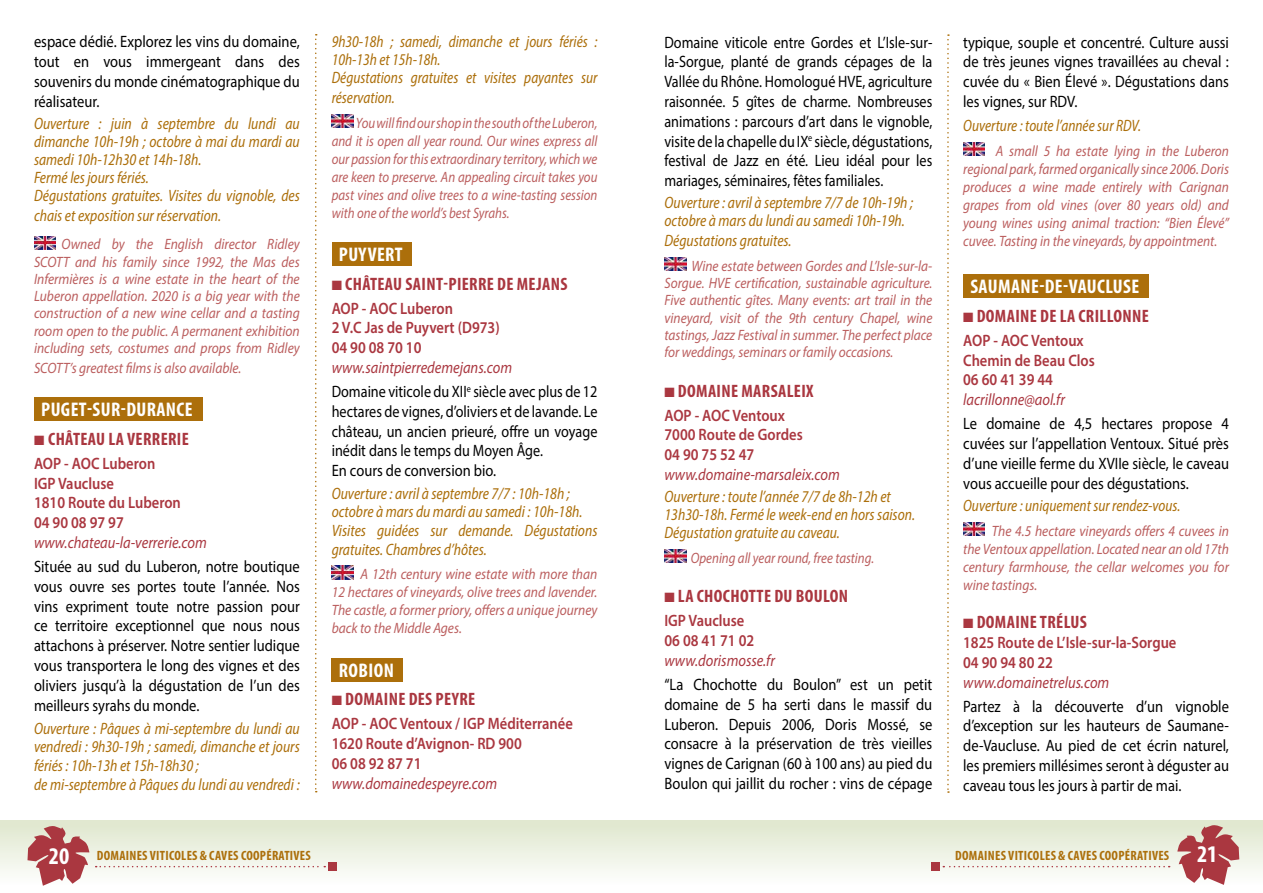
<style>
.page{position:relative;width:1263px;height:893px;background:#fff}
.page>*{position:absolute;margin:0;border:0;box-sizing:border-box;transform-origin:0 0}
.t1{font:700 condensed 19.8px "Myriad Pro";letter-spacing:.02em;color:#fff}
.t2{font:700 condensed 18px "Myriad Pro";letter-spacing:.02em;color:#aa3740}
.t3{font:16.5px/19.8px "Myriad Pro";color:#000;text-align:justify;scale:.88 1}
.t4{font:italic semi-condensed 16.5px/18px "Myriad Pro";color:#ac6f0b;scale:.9 1}
.t5{font:16.5px/19.8px "Myriad Pro";color:#000;scale:.86 1}
.t6{font:600 16.5px/19.8px "Myriad Pro";color:#aa3740;scale:.88 1}
.t7{font:italic semi-condensed 16.5px/18px "Myriad Pro";color:#ac6f0b;scale:.88 1}
.t8{font:italic 16.5px "Myriad Pro";color:#aa3740;scale:.88 1}
.t9{font:italic 15px/17.2px "Myriad Pro";color:#bb5e5e;text-align:justify;scale:.9 1}
.t10{font:italic 15px/17.2px "Myriad Pro";color:#bb5e5e;text-align:justify;scale:.89 1}
.t11{font:italic 15px/18px "Myriad Pro";color:#bb5e5e;text-align:justify;scale:.86 1}
.t12{font:700 condensed 13.5px "Myriad Pro";letter-spacing:.02em;color:#ac6f0b}
.s1{font-style:italic;color:#aa3740}
.s2{font-size:24px;color:#fff}
</style>
<div class="page">
<div style="left:0;top:821px;width:1263px;height:64px;background:linear-gradient(to bottom,#dfe7cd,#fdfdfc)"></div>
<svg style="left:27px;top:825px;width:62px;height:61px"></svg>
<svg style="left:1177px;top:824px;width:62px;height:61px"></svg>
<svg style="left:96px;top:866px;width:229px;height:1px"></svg>
<div style="left:328px;top:862px;width:9px;height:9px;background:#aa3740"></div>
<svg style="left:943px;top:866px;width:227px;height:1px"></svg>
<div style="left:931px;top:862px;width:8px;height:9px;background:#aa3740"></div>
<img style="left:34px;top:236px;width:22px;height:13px">
<div style="left:34px;top:398px;width:168px;height:23px;background:#ac6f0b"></div>
<img style="left:332px;top:114px;width:21px;height:14px">
<div style="left:332px;top:242px;width:80px;height:24px;background:#ac6f0b"></div>
<img style="left:332px;top:566px;width:21px;height:13px">
<div style="left:332px;top:658px;width:71px;height:24px;background:#ac6f0b"></div>
<svg style="left:315px;top:34px;width:2px;height:758px"></svg>
<img style="left:664px;top:257px;width:22px;height:14px">
<img style="left:664px;top:549px;width:22px;height:14px">
<img style="left:963px;top:142px;width:22px;height:14px">
<div style="left:963px;top:275px;width:185px;height:23px;background:#ac6f0b"></div>
<img style="left:963px;top:522px;width:22px;height:14px">
<svg style="left:947px;top:34px;width:2px;height:759px"></svg>
<p class="t3" style="left:34px;top:31px;width:303px">espace dédié. Explorez les vins du domaine, tout en vous immergeant dans des souvenirs du monde cinématographique du réalisateur.</p>
<p class="t4" style="left:34px;top:114px;width:297px">Ouverture : juin à septembre du lundi au dimanche 10h-19h ; octobre à mai du mardi au samedi 10h-12h30 et 14h-18h.<br>Fermé les jours fériés.<br>Dégustations gratuites. Visites du vignoble, des</p>
<p class="t4" style="left:34px;top:206px;width:209px">chais et exposition sur réservation.</p>
<p class="t9" style="left:34px;top:236px;width:297px;text-indent:27px">Owned by the English director Ridley SCOTT and his family since 1992, the Mas des Infermières is a wine estate in the heart of the Luberon appellation. 2020 is a big year with the construction of a new wine cellar and a tasting room open to the public. A permanent exhibition including sets, costumes and props from Ridley</p>
<p class="t9" style="left:34px;top:359px;width:232px">SCOTT’s greatest films is also available.</p>
<p class="t1" style="left:41px;top:397px;width:153px">PUGET-SUR-DURANCE</p>
<p class="t2" style="left:34px;top:427px;width:156px">■ CHÂTEAU LA VERRERIE</p>
<p class="t6" style="left:34px;top:453px;width:168px">AOP - AOC Luberon<br>IGP Vaucluse<br>1810 Route du Luberon<br>04 90 08 97 97</p>
<p class="t8" style="left:34px;top:532px;width:198px">www.chateau-la-verrerie.com</p>
<p class="t3" style="left:34px;top:556px;width:304px">Située au sud du Luberon, notre boutique vous ouvre ses portes toute l’année. Nos vins expriment toute notre passion pour ce territoire exceptionnel que nous nous attachons à préserver. Notre sentier ludique vous transportera le long des vignes et des oliviers jusqu’à la dégustation de l’un des meilleurs syrahs du monde.</p>
<p class="t4" style="left:34px;top:719px;width:297px;line-height:18.8px">Ouverture : Pâques à mi-septembre du lundi au vendredi : 9h30-19h ; samedi, dimanche et jours fériés : 10h-13h et 15h-18h30 ;<br>de mi-septembre à Pâques du lundi au vendredi :</p>
<p class="t7" style="left:332px;top:32px;width:303px">9h30-18h ; samedi, dimanche et jours fériés :<br>10h-13h et 15h-18h.<br>Dégustations gratuites et visites payantes sur</p>
<p class="t7" style="left:332px;top:88px;width:73px">réservation.</p>
<p class="t11" style="left:332px;top:113px;width:311px;text-indent:24px">You will find our shop in the south of the Luberon, and it is open all year round. Our wines express all our passion for this extraordinary territory, which we are keen to preserve. An appealing circuit takes you past vines and olive trees to a wine-tasting session with one of the world’s best Syrahs.</p>
<p class="t1" style="left:339px;top:242px;width:65px">PUYVERT</p>
<p class="t2" style="left:332px;top:272px;width:237px">■ CHÂTEAU SAINT-PIERRE DE MEJANS</p>
<p class="t6" style="left:332px;top:298px;width:192px">AOP - AOC Luberon<br>2 V.C Jas de Puyvert (D973)<br>04 90 08 70 10</p>
<p class="t5" style="left:332px;top:355px;width:310px;line-height:24px"><span class="s1">www.saintpierredemejans.com<br></span>Domaine viticole du XII<sup>e</sup> siècle avec plus de 12</p>
<p class="t5" style="left:332px;top:401px;width:310px">hectares de vignes, d’oliviers et de lavande. Le château, un ancien prieuré, offre un voyage inédit dans le temps du Moyen Âge.<br>En cours de conversion bio.</p>
<p class="t4" style="left:332px;top:483px;width:297px;line-height:18.8px">Ouverture : avril à septembre 7/7 : 10h-18h ; octobre à mars du mardi au samedi : 10h-18h.<br>Visites guidées sur demande. Dégustations gratuites. Chambres d’hôtes.</p>
<p class="t9" style="left:332px;top:565px;width:297px;line-height:18px;text-indent:29px">A 12th century wine estate with more than 12 hectares of vineyards, olive trees and lavender.<br>The castle, a former priory, offers a unique journey back to the Middle Ages.</p>
<p class="t1" style="left:339px;top:658px;width:57px">ROBION</p>
<p class="t2" style="left:332px;top:688px;width:145px">■ DOMAINE DES PEYRE</p>
<p class="t6" style="left:332px;top:713px;width:276px">AOP - AOC Ventoux / IGP Méditerranée<br>1620 Route d’Avignon- RD 900<br>06 08 92 87 71</p>
<p class="t8" style="left:332px;top:773px;width:189px">www.domainedespeyre.com</p>
<p class="t5" style="left:664px;top:32px;width:313px;text-align:justify">Domaine viticole entre Gordes et L’Isle-sur&shy;la-Sorgue, planté de grands cépages de la Vallée du Rhône. Homologué HVE, agriculture raisonnée. 5 gîtes de charme. Nombreuses animations : parcours d’art dans le vignoble, visite de la chapelle du IX<sup>e</sup> siècle, dégustations, festival de Jazz en été. Lieu idéal pour les mariages, séminaires, fêtes familiales.</p>
<p class="t4" style="left:664px;top:194px;width:278px">Ouverture : avril à septembre 7/7 de 10h-19h ; octobre à mars du lundi au samedi 10h-19h.</p>
<p class="t4" style="left:664px;top:231px;width:143px">Dégustations gratuites.</p>
<p class="t10" style="left:664px;top:257px;width:303px;text-indent:27px">Wine estate between Gordes and L’Isle-sur-la-Sorgue. HVE certification, sustainable agriculture.<br>Five authentic gîtes. Many events: art trail in the vineyard, visit of the 9th century Chapel, wine tastings, Jazz Festival in summer. The perfect place for weddings, seminars or family occasions.</p>
<p class="t2" style="left:664px;top:379px;width:151px">■ DOMAINE MARSALEIX</p>
<p class="t6" style="left:664px;top:405px;width:159px">AOP - AOC Ventoux<br>7000 Route de Gordes<br>04 90 75 52 47</p>
<p class="t8" style="left:664px;top:464px;width:201px">www.domaine-marsaleix.com</p>
<p class="t4" style="left:664px;top:487px;width:280px">Ouverture : toute l’année 7/7 de 8h-12h et<br>13h30-18h. Fermé le week-end en hors saison.<br>Dégustation gratuite au caveau.</p>
<p class="t11" style="left:691px;top:548px;width:215px">Opening all year round, free tasting.</p>
<p class="t2" style="left:664px;top:585px;width:185px">■ LA CHOCHOTTE DU BOULON</p>
<p class="t6" style="left:664px;top:610px;width:104px">IGP Vaucluse<br>06 08 41 71 02</p>
<p class="t8" style="left:664px;top:650px;width:127px">www.dorismosse.fr</p>
<p class="t3" style="left:664px;top:674px;width:306px">“La Chochotte du Boulon” est un petit domaine de 5 ha serti dans le massif du Luberon. Depuis 2006, Doris Mossé, se consacre à la préservation de très vieilles vignes de Carignan (60 à 100 ans) au pied du Boulon qui jaillit du rocher : vins de cépage</p>
<p class="t3" style="left:963px;top:32px;width:303px">typique, souple et concentré. Culture aussi de très jeunes vignes travaillées au cheval : cuvée du « Bien Élevé ». Dégustations dans les vignes, sur RDV.</p>
<p class="t7" style="left:963px;top:116px;width:204px">Ouverture : toute l’année sur RDV.</p>
<p class="t10" style="left:963px;top:141px;width:300px;line-height:18px;text-indent:33px">A small 5 ha estate lying in the Luberon regional park, farmed organically since 2006. Doris produces a wine made entirely with Carignan grapes from old vines (over 80 years old) and young wines using animal traction: “Bien Élevé” cuvee. Tasting in the vineyards, by appointment.</p>
<p class="t1" style="left:970px;top:274px;width:170px">SAUMANE-DE-VAUCLUSE</p>
<p class="t2" style="left:963px;top:305px;width:187px">■ DOMAINE DE LA CRILLONNE</p>
<p class="t6" style="left:963px;top:330px;width:151px">AOP - AOC Ventoux<br>Chemin de Beau Clos<br>06 60 41 39 44</p>
<p class="t8" style="left:963px;top:390px;width:117px">lacrillonne@aol.fr</p>
<p class="t3" style="left:963px;top:414px;width:304px">Le domaine de 4,5 hectares propose 4 cuvées sur l’appellation Ventoux. Situé près d’une vieille ferme du XVIIe siècle, le caveau vous accueille pour des dégustations.</p>
<p class="t7" style="left:963px;top:496px;width:248px">Ouverture : uniquement sur rendez-vous.</p>
<p class="t9" style="left:963px;top:521px;width:297px;line-height:18px;text-indent:29px">The 4.5 hectare vineyards offers 4 cuvees in the Ventoux appellation. Located near an old 17th century farmhouse, the cellar welcomes you for wine tastings.</p>
<p class="t2" style="left:963px;top:611px;width:125px">■ DOMAINE TRÉLUS</p>
<p class="t6" style="left:963px;top:632px;width:244px">1825 Route de L’Isle-sur-la-Sorgue<br>04 90 94 80 22</p>
<p class="t8" style="left:963px;top:672px;width:168px">www.domainetrelus.com</p>
<p class="t3" style="left:963px;top:696px;width:304px">Partez à la découverte d’un vignoble d’exception sur les hauteurs de Saumane&shy;de-Vaucluse. Au pied de cet écrin naturel, les premiers millésimes seront à déguster au caveau tous les jours à partir de mai.</p>
<p class="t12" style="left:49px;top:847px;width:263px"><span class="s2">20</span> DOMAINES VITICOLES &amp; CAVES COOPÉRATIVES</p>
<p class="t12" style="left:955px;top:847px;width:264px">DOMAINES VITICOLES &amp; CAVES COOPÉRATIVES <span class="s2">21</span></p>
</div>
